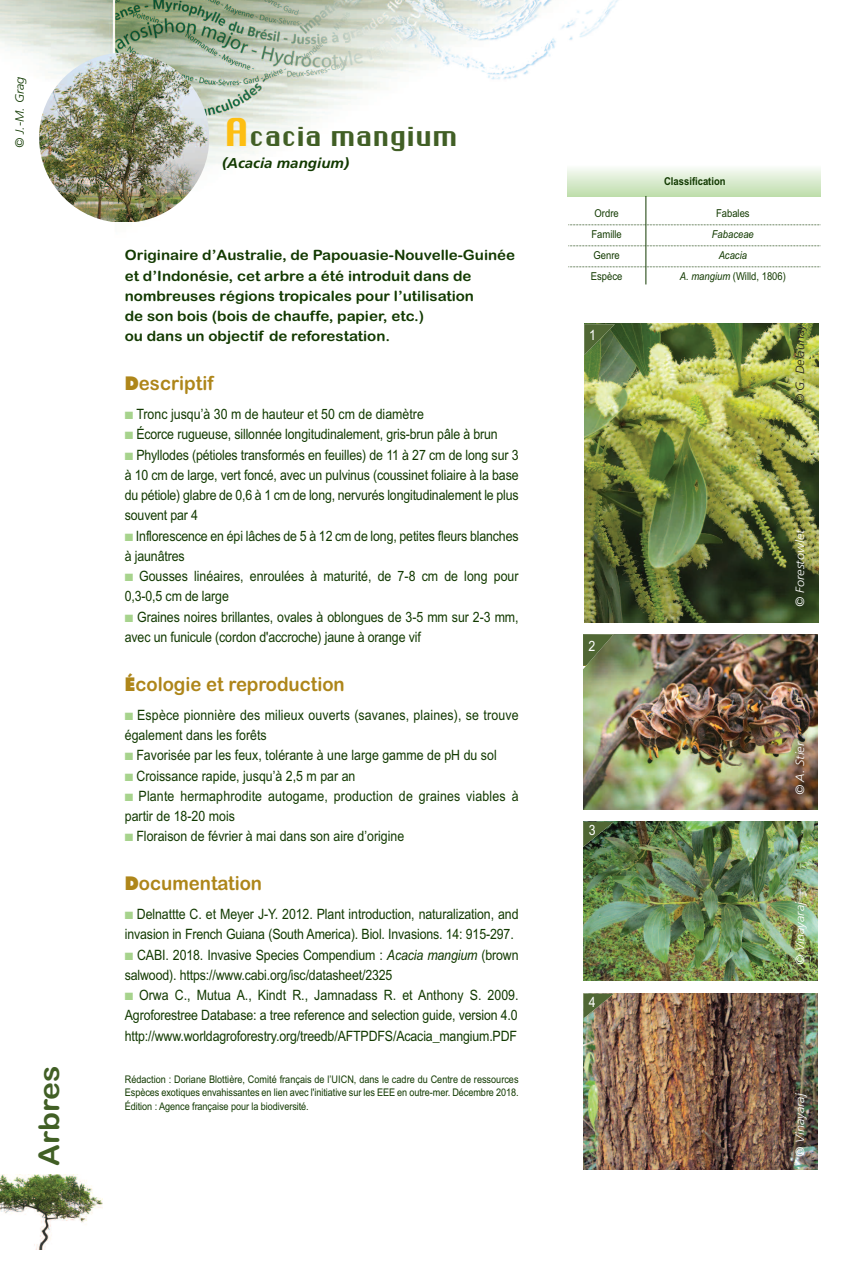
<style>
.page{position:relative;width:851px;height:1263px;background:#fff}
.page>*{position:absolute;margin:0;border:0;box-sizing:border-box;transform-origin:0 0}
.t1{font:28.5px "Arial Rounded MT Bold";color:#415f25;scale:1.06 1}
.t2{font:25.5px "Chicago FLF";color:#415f25}
.t3{font:19.5px "Arial Rounded MT Bold";color:#ae861a;scale:.95 1}
.t4{font:14.25px/20.2px "Arial Narrow";letter-spacing:-.01em;color:#123a01;scale:1.06 1}
.t5{font:14.25px/20.2px "Arial Rounded MT Bold";color:#123a01;scale:1.06 1}
.t6{font:14.25px/20.2px "Arial Narrow";letter-spacing:.01em;color:#123a01;scale:1.06 1}
.t7{font:italic 700 14.25px "Frutiger";color:#123a01;scale:1.06 1}
.t8{font:14.25px "Arial Narrow";color:#fff;scale:1.06 1}
.t9{font:italic 300 12px "Frutiger";color:#fff;scale:1.06 1}
.t10{font:italic 300 12px "Frutiger";color:#231f20;scale:1.06 1}
.t11{font:italic 300 12px "Frutiger";color:#123a01;scale:1.06 1}
.t12{font:italic 10.8px/21px "Arial Narrow";color:#123a01;text-align:center;scale:1.06 1}
.t13{font:10.8px/21px "Arial Narrow";color:#123a01;text-align:center;scale:1.06 1}
.t14{font:700 10.8px "Arial Narrow";color:#123a01;scale:1.06 1}
.t15{font:10.5px/13.5px "Arial Narrow";letter-spacing:-.005em;color:#123a01;text-align:justify;scale:1.06 1}
.s1{font-family:"Silom";font-size:37.5px;color:#fdbe12}
.s2{font-family:"Futura";font-weight:800;font-size:18px}
.s3{color:#a7d38d}
.s4{font-style:italic}
.s5{font-style:normal}
</style>
<div class="page">
<img style="left:0;top:0;width:821px;height:324px">
<img style="left:0;top:1174px;width:102px;height:75px">
<img style="left:567px;top:165px;width:253px;height:31px">
<hr style="left:645px;top:196px;width:1px;height:88px;background:#123a01">
<svg style="left:568px;top:224px;width:252px;height:1px"></svg>
<svg style="left:568px;top:245px;width:252px;height:1px"></svg>
<svg style="left:568px;top:266px;width:252px;height:1px"></svg>
<img style="left:584px;top:324px;width:234px;height:298px">
<img style="left:583px;top:634px;width:234px;height:175px">
<img style="left:584px;top:324px;width:30px;height:31px">
<svg style="left:583px;top:666px;width:30px;height:3px"></svg>
<img style="left:583px;top:634px;width:30px;height:32px">
<img style="left:583px;top:822px;width:234px;height:158px">
<img style="left:583px;top:822px;width:30px;height:25px">
<img style="left:39px;top:53px;width:170px;height:169px;border-radius:50%">
<img style="left:583px;top:993px;width:234px;height:176px">
<img style="left:583px;top:993px;width:30px;height:25px">
<p class="t11" style="left:15px;top:148px;width:68px;rotate:-90deg">© J.-M. Grag</p>
<h1 class="t1" style="left:33px;top:1166px;width:96px;rotate:-90deg">Arbres</h1>
<h2 class="t2" style="left:224px;top:120px;width:235px"><span class="s1">A</span>cacia mangium</h2>
<p class="t7" style="left:222px;top:157px;width:121px">(Acacia mangium)</p>
<p class="t5" style="left:125px;top:245px;width:370px">Originaire d’Australie, de Papouasie-Nouvelle-Guinée et d’Indonésie, cet arbre a été introduit dans de nombreuses régions tropicales pour l’utilisation<br>de son bois (bois de chauffe, papier, etc.)<br>ou dans un objectif de reforestation.</p>
<h3 class="t3" style="left:125px;top:372px;width:95px"><span class="s2">D</span>escriptif</h3>
<p class="t4" style="left:125px;top:404px;width:284px"><span class="s3">■</span> Tronc jusqu’à 30 m de hauteur et 50 cm de diamètre</p>
<p class="t4" style="left:125px;top:424px;width:353px"><span class="s3">■</span> Écorce rugueuse, sillonnée longitudinalement, gris-brun pâle à brun</p>
<p class="t4" style="left:125px;top:445px;width:373px;text-align:justify"><span class="s3">■</span> Phyllodes (pétioles transformés en feuilles) de 11 à 27 cm de long sur 3 à 10 cm de large, vert foncé, avec un pulvinus (coussinet foliaire à la base du pétiole) glabre de 0,6 à 1 cm de long, nervurés longitudinalement le plus souvent par 4</p>
<p class="t4" style="left:125px;top:526px;width:373px"><span class="s3">■</span> Inflorescence en épi lâches de 5 à 12 cm de long, petites fleurs blanches à jaunâtres</p>
<p class="t4" style="left:125px;top:566px;width:373px"><span class="s3">■</span> Gousses linéaires, enroulées à maturité, de 7-8 cm de long pour<br>0,3-0,5 cm de large</p>
<p class="t4" style="left:125px;top:607px;width:373px"><span class="s3">■</span> Graines noires brillantes, ovales à oblongues de 3-5 mm sur 2-3 mm, avec un funicule (cordon d'accroche) jaune à orange vif</p>
<h3 class="t3" style="left:125px;top:673px;width:233px"><span class="s2">É</span>cologie et reproduction</h3>
<p class="t6" style="left:125px;top:705px;width:373px"><span class="s3">■</span> Espèce pionnière des milieux ouverts (savanes, plaines), se trouve également dans les forêts</p>
<p class="t4" style="left:125px;top:745px;width:352px"><span class="s3">■</span> Favorisée par les feux, tolérante à une large gamme de pH du sol</p>
<p class="t4" style="left:125px;top:765px;width:219px"><span class="s3">■</span> Croissance rapide, jusqu’à 2,5 m par an</p>
<p class="t6" style="left:125px;top:786px;width:373px"><span class="s3">■</span> Plante hermaphrodite autogame, production de graines viables à partir de 18-20 mois</p>
<p class="t4" style="left:125px;top:826px;width:265px"><span class="s3">■</span> Floraison de février à mai dans son aire d’origine</p>
<h3 class="t3" style="left:125px;top:872px;width:146px"><span class="s2">D</span>ocumentation</h3>
<p class="t4" style="left:125px;top:904px;width:373px"><span class="s3">■</span> Delnattte C. et Meyer J-Y. 2012. Plant introduction, naturalization, and invasion in French Guiana (South America). Biol. Invasions. 14: 915-297.</p>
<p class="t4" style="left:125px;top:944px;width:373px"><span class="s3">■</span> CABI. 2018. Invasive Species Compendium : <span class="s4">Acacia mangium</span> (brown salwood). https://www.cabi.org/isc/datasheet/2325</p>
<p class="t4" style="left:125px;top:985px;width:373px;text-align:justify"><span class="s3">■</span> Orwa C., Mutua A., Kindt R., Jamnadass R. et Anthony S. 2009.<br>Agroforestree Database: a tree reference and selection guide, version 4.0 http://www.worldagroforestry.org/treedb/AFTPDFS/Acacia_mangium.PDF</p>
<p class="t15" style="left:125px;top:1072px;width:373px">Rédaction : Doriane Blottière, Comité français de l’UICN, dans le cadre du Centre de ressources Espèces exotiques envahissantes en lien avec l'initiative sur les EEE en outre-mer. Décembre 2018.<br>Édition : Agence française pour la biodiversité.</p>
<p class="t13" style="left:590px;top:202px;width:31px">Ordre<br>Famille<br>Genre<br>Espèce</p>
<p class="t8" style="left:589px;top:326px;width:8px">1</p>
<p class="t14" style="left:664px;top:175px;width:59px">Classification</p>
<p class="t13" style="left:716px;top:202px;width:33px">Fabales</p>
<p class="t12" style="left:679px;top:223px;width:102px">Fabaceae<br>Acacia<br>A. mangium <span class="s5">(Willd, 1806)</span></p>
<p class="t10" style="left:794px;top:404px;width:77px;rotate:-90deg">© G. Delaunay</p>
<p class="t8" style="left:588px;top:637px;width:8px">2</p>
<p class="t8" style="left:588px;top:822px;width:8px">3</p>
<p class="t8" style="left:588px;top:994px;width:8px">4</p>
<p class="t9" style="left:794px;top:606px;width:74px;rotate:-90deg">© Forestowlet</p>
<p class="t9" style="left:794px;top:795px;width:52px;rotate:-90deg">© A. Stier</p>
<p class="t9" style="left:795px;top:965px;width:61px;rotate:-90deg">© Vinayaraj</p>
<p class="t9" style="left:795px;top:1156px;width:61px;rotate:-90deg">© Vinayaraj</p>
</div>
